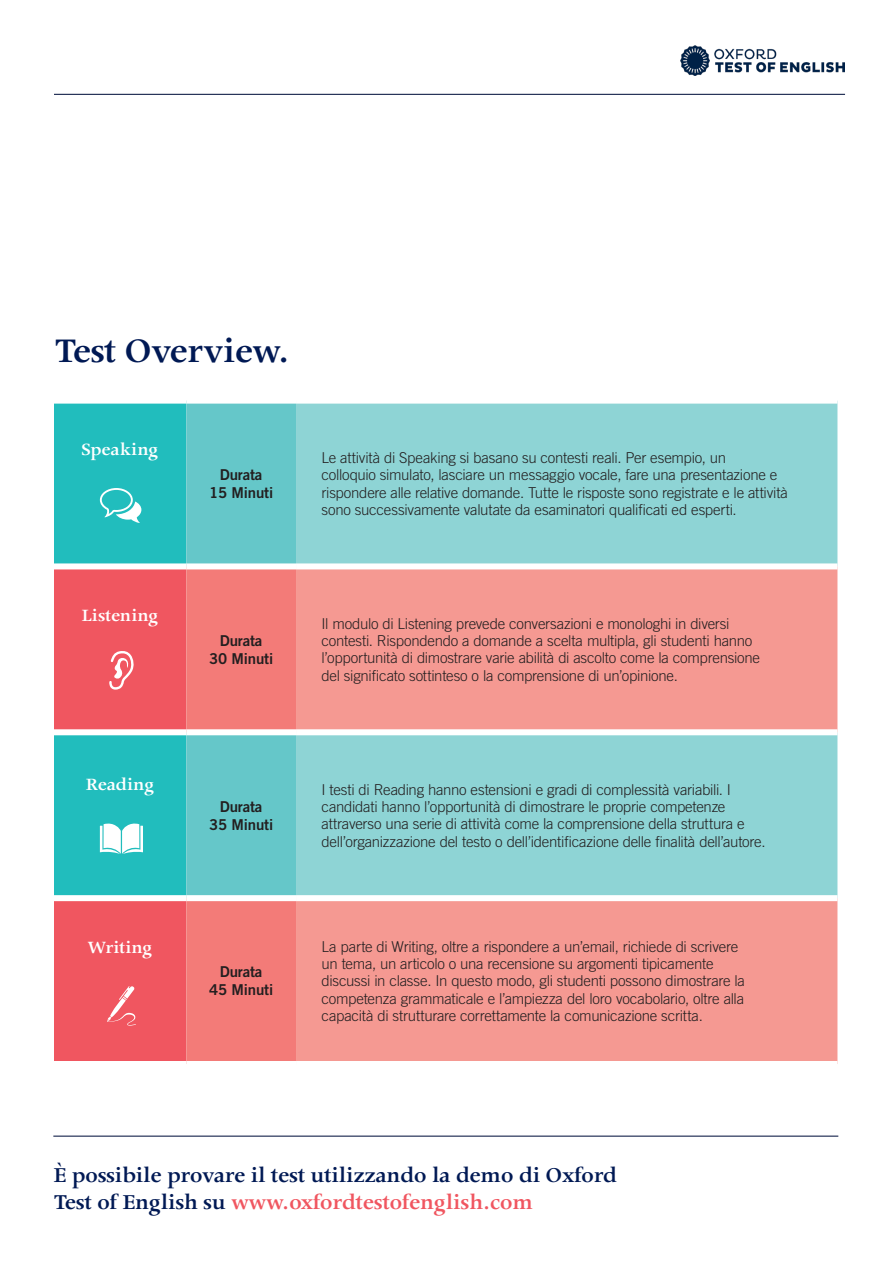
<style>
.page{position:relative;width:893px;height:1263px;background:#fff}
.page>*{position:absolute;margin:0;border:0;box-sizing:border-box;transform-origin:0 0}
.Secondary_Header{font:600 39px "Apollo MT Std";letter-spacing:-.025em;color:#001954}
.Tertiary_Header{font:600 24px/27px "Apollo MT Std";letter-spacing:-.02em;color:#001954}
.Heading_2{font:600 19.5px "Apollo MT Std";letter-spacing:-.01em;color:#fff}
.Leading_Header{font:600 19.5px "Apollo MT Std";letter-spacing:-.015em;color:#fff}
.t1{font:300 15px/17.2px "Trade Gothic LT Std";letter-spacing:-.015em;color:#231f20}
.t2{font:15px "Trade Gothic LT Std Bd 2";letter-spacing:-.01em;color:#231f20}
.s1{color:#f05660}
</style>
<div class="page">
<hr style="left:54px;top:94px;width:791px;height:1px;background:#16244c">
<div style="left:54px;top:404px;width:132px;height:159px;background:#21bdbd"></div>
<div style="left:186px;top:404px;width:110px;height:159px;background:#65c7c9"></div>
<div style="left:296px;top:404px;width:541px;height:159px;background:#8ed4d5"></div>
<svg style="left:54px;top:569px;width:132px;height:492px;background:#ab787e"></svg>
<svg style="left:186px;top:569px;width:110px;height:492px;background:#c39493"></svg>
<svg style="left:296px;top:569px;width:541px;height:492px;background:#d2aca8"></svg>
<div style="left:54px;top:729px;width:132px;height:6px;background:#fff"></div>
<div style="left:186px;top:729px;width:110px;height:6px;background:#fff"></div>
<div style="left:296px;top:729px;width:541px;height:6px;background:#fff"></div>
<div style="left:54px;top:895px;width:132px;height:6px;background:#fff"></div>
<div style="left:186px;top:895px;width:110px;height:6px;background:#fff"></div>
<div style="left:296px;top:895px;width:541px;height:6px;background:#fff"></div>
<svg style="left:109px;top:650px;width:26px;height:40px"></svg>
<svg style="left:100px;top:821px;width:43px;height:33px"></svg>
<svg style="left:107px;top:986px;width:29px;height:39px"></svg>
<svg style="left:100px;top:488px;width:41px;height:35px"></svg>
<hr style="left:53px;top:1135px;width:785px;height:2px;background:#16244c">
<img style="left:680px;top:46px;width:165px;height:29px">
<p class="Secondary_Header" style="left:54px;top:330px;width:238px">Test Overview.</p>
<p class="Leading_Header" style="left:82px;top:439px;width:79px">Speaking</p>
<p class="t2" style="left:220px;top:465px;width:44px">Durata</p>
<p class="t2" style="left:209px;top:483px;width:66px">15 Minuti</p>
<p class="t1" style="left:322px;top:449px;width:468px">Le attività di Speaking si basano su contesti reali. Per esempio, un<br>colloquio simulato, lasciare un messaggio vocale, fare una presentazione e rispondere alle relative domande. Tutte le risposte sono registrate e le attività sono successivamente valutate da esaminatori qualificati ed esperti.</p>
<p class="Heading_2" style="left:82px;top:605px;width:79px">Listening</p>
<p class="t2" style="left:220px;top:631px;width:44px">Durata</p>
<p class="t2" style="left:209px;top:649px;width:66px">30 Minuti</p>
<p class="t1" style="left:322px;top:615px;width:440px">Il modulo di Listening prevede conversazioni e monologhi in diversi contesti. Rispondendo a domande a scelta multipla, gli studenti hanno l’opportunità di dimostrare varie abilità di ascolto come la comprensione del significato sottinteso o la comprensione di un’opinione.</p>
<p class="Heading_2" style="left:86px;top:774px;width:70px">Reading</p>
<p class="Heading_2" style="left:88px;top:937px;width:67px">Writing</p>
<p class="t2" style="left:220px;top:797px;width:44px">Durata</p>
<p class="t2" style="left:209px;top:815px;width:66px">35 Minuti</p>
<p class="t2" style="left:220px;top:963px;width:44px">Durata</p>
<p class="t2" style="left:209px;top:981px;width:66px">45 Minuti</p>
<p class="t1" style="left:322px;top:781px;width:446px">I testi di Reading hanno estensioni e gradi di complessità variabili. I candidati hanno l’opportunità di dimostrare le proprie competenze attraverso una serie di attività come la comprensione della struttura e dell’organizzazione del testo o dell’identificazione delle finalità dell’autore.</p>
<p class="t1" style="left:322px;top:938px;width:425px">La parte di Writing, oltre a rispondere a un’email, richiede di scrivere un tema, un articolo o una recensione su argomenti tipicamente discussi in classe. In questo modo, gli studenti possono dimostrare la competenza grammaticale e l’ampiezza del loro vocabolario, oltre alla capacità di strutturare correttamente la comunicazione scritta.</p>
<p class="Tertiary_Header" style="left:53px;top:1163px;width:565px">È possibile provare il test utilizzando la demo di Oxford<br>Test of English su <span class="s1">www.oxfordtestofenglish.com</span></p>
</div>
